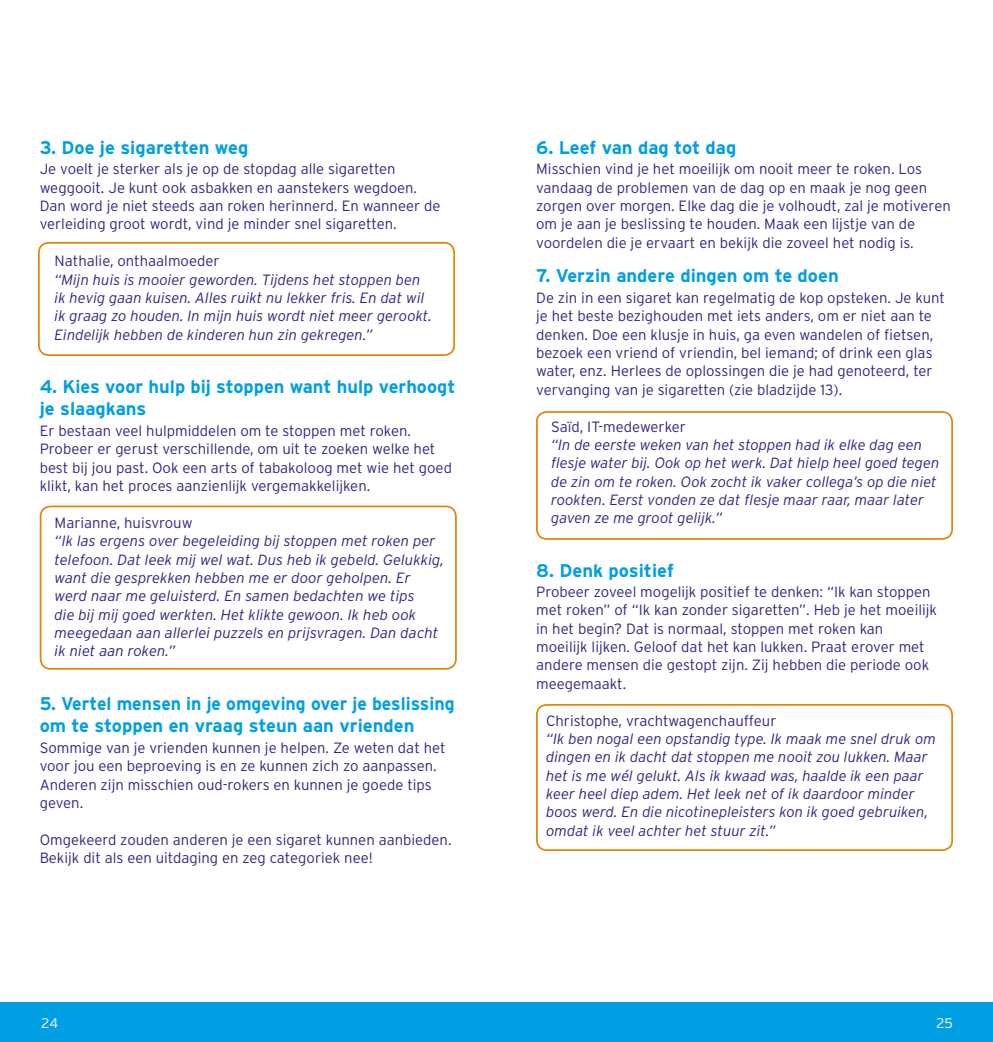
<style>
.page{position:relative;width:993px;height:1042px;background:#fff}
.page>*{position:absolute;margin:0;border:0;box-sizing:border-box;transform-origin:0 0}
.t1{font:700 18.38px/22.8px "Interstate";color:#009fe3}
.t2{font:700 18.38px/22.8px "Interstate";color:#009fe3;scale:.96 1}
.t3{font:300 14.88px/18.4px "Interstate";color:#312783}
.t4{font:italic 300 14.88px/18.4px "Interstate";color:#312783}
.t5{font:300 14px "Interstate";color:#fff}
</style>
<div class="page">
<div style="left:38px;top:242px;width:417px;height:114px;border:2px solid #e18608;border-radius:10px"></div>
<div style="left:40px;top:505px;width:416px;height:165px;border:2px solid #e18608;border-radius:10px"></div>
<div style="left:536px;top:411px;width:416px;height:129px;border:2px solid #e18608;border-radius:10px"></div>
<div style="left:536px;top:704px;width:416px;height:147px;border:2px solid #e18608;border-radius:10px"></div>
<div style="left:0;top:1002px;width:992px;height:40px;background:#009fe3"></div>
<p class="t1" style="left:40px;top:136px;width:210px">3. Doe je sigaretten weg</p>
<p class="t3" style="left:40px;top:160px;width:402px">Je voelt je sterker als je op de stopdag alle sigaretten weggooit. Je kunt ook asbakken en aanstekers wegdoen.<br>Dan word je niet steeds aan roken herinnerd. En wanneer de verleiding groot wordt, vind je minder snel sigaretten.</p>
<p class="t3" style="left:55px;top:252px;width:166px">Nathalie, onthaalmoeder</p>
<p class="t4" style="left:55px;top:270px;width:378px">“Mijn huis is mooier geworden. Tijdens het stoppen ben ik hevig gaan kuisen. Alles ruikt nu lekker fris. En dat wil ik graag zo houden. In mijn huis wordt niet meer gerookt.<br>Eindelijk hebben de kinderen hun zin gekregen.”</p>
<p class="t1" style="left:40px;top:375px;width:417px">4. Kies voor hulp bij stoppen want hulp verhoogt je slaagkans</p>
<p class="t3" style="left:40px;top:421px;width:413px">Er bestaan veel hulpmiddelen om te stoppen met roken.<br>Probeer er gerust verschillende, om uit te zoeken welke het best bij jou past. Ook een arts of tabakoloog met wie het goed klikt, kan het proces aanzienlijk vergemakkelijken.</p>
<p class="t3" style="left:55px;top:513px;width:139px">Marianne, huisvrouw</p>
<p class="t4" style="left:55px;top:532px;width:391px">“Ik las ergens over begeleiding bij stoppen met roken per telefoon. Dat leek mij wel wat. Dus heb ik gebeld. Gelukkig, want die gesprekken hebben me er door geholpen. Er werd naar me geluisterd. En samen bedachten we tips<br>die bij mij goed werkten. Het klikte gewoon. Ik heb ook meegedaan aan allerlei puzzels en prijsvragen. Dan dacht ik niet aan roken.”</p>
<p class="t2" style="left:40px;top:691px;width:433px">5. Vertel mensen in je omgeving over je beslissing om te stoppen en vraag steun aan vrienden</p>
<p class="t3" style="left:40px;top:738px;width:407px">Sommige van je vrienden kunnen je helpen. Ze weten dat het voor jou een beproeving is en ze kunnen zich zo aanpassen.<br>Anderen zijn misschien oud-rokers en kunnen je goede tips geven.</p>
<p class="t3" style="left:40px;top:830px;width:413px">Omgekeerd zouden anderen je een sigaret kunnen aanbieden.<br>Bekijk dit als een uitdaging en zeg categoriek nee!</p>
<p class="t1" style="left:536px;top:136px;width:202px">6. Leef van dag tot dag</p>
<p class="t3" style="left:536px;top:160px;width:416px">Misschien vind je het moeilijk om nooit meer te roken. Los vandaag de problemen van de dag op en maak je nog geen zorgen over morgen. Elke dag die je volhoudt, zal je motiveren om je aan je beslissing te houden. Maak een lijstje van de voordelen die je ervaart en bekijk die zoveel het nodig is.</p>
<p class="t1" style="left:536px;top:264px;width:304px">7. Verzin andere dingen om te doen</p>
<p class="t3" style="left:536px;top:288px;width:410px">De zin in een sigaret kan regelmatig de kop opsteken. Je kunt je het beste bezighouden met iets anders, om er niet aan te denken. Doe een klusje in huis, ga even wandelen of fietsen, bezoek een vriend of vriendin, bel iemand; of drink een glas water, enz. Herlees de oplossingen die je had genoteerd, ter vervanging van je sigaretten (zie bladzijde 13).</p>
<p class="t3" style="left:551px;top:417px;width:136px">Saïd, IT-medewerker</p>
<p class="t4" style="left:551px;top:435px;width:390px">“In de eerste weken van het stoppen had ik elke dag een flesje water bij. Ook op het werk. Dat hielp heel goed tegen de zin om te roken. Ook zocht ik vaker collega’s op die niet rookten. Eerst vonden ze dat flesje maar raar, maar later gaven ze me groot gelijk.”</p>
<p class="t1" style="left:536px;top:558px;width:139px">8. Denk positief</p>
<p class="t3" style="left:536px;top:582px;width:402px">Probeer zoveel mogelijk positief te denken: “Ik kan stoppen met roken” of “Ik kan zonder sigaretten”. Heb je het moeilijk in het begin? Dat is normaal, stoppen met roken kan moeilijk lijken. Geloof dat het kan lukken. Praat erover met andere mensen die gestopt zijn. Zij hebben die periode ook meegemaakt.</p>
<p class="t3" style="left:546px;top:711px;width:232px">Christophe, vrachtwagenchauffeur</p>
<p class="t4" style="left:546px;top:729px;width:391px">“Ik ben nogal een opstandig type. Ik maak me snel druk om dingen en ik dacht dat stoppen me nooit zou lukken. Maar het is me wél gelukt. Als ik kwaad was, haalde ik een paar keer heel diep adem. Het leek net of ik daardoor minder boos werd. En die nicotinepleisters kon ik goed gebruiken, omdat ik veel achter het stuur zit.”</p>
<p class="t5" style="left:42px;top:1014px;width:18px">24</p>
<p class="t5" style="left:936px;top:1014px;width:18px">25</p>
</div>
